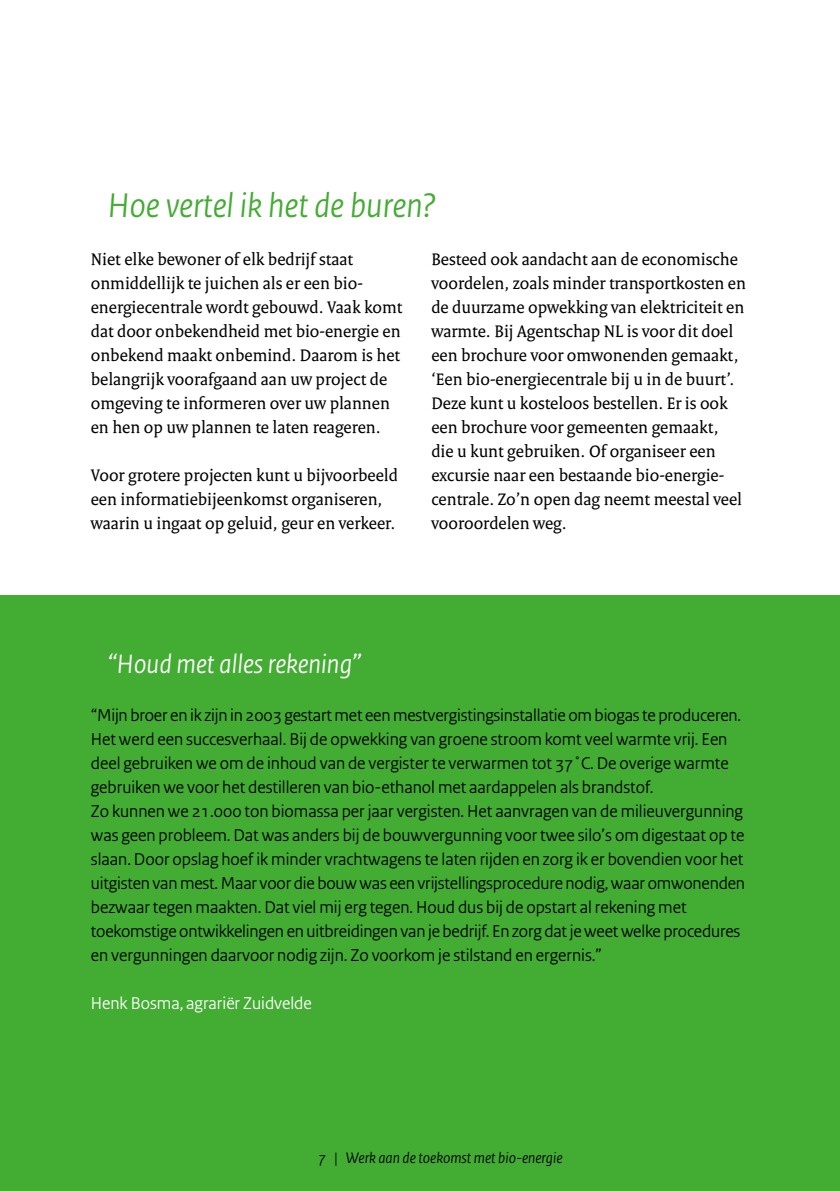
<style>
.page{position:relative;width:840px;height:1191px;background:#fff}
.page>*{position:absolute;margin:0;border:0;box-sizing:border-box;transform-origin:0 0}
.t1{font:italic 36px "Rijksoverheid Sans";color:#43ac32}
.t2{font:italic 28px "Rijksoverheid Sans";color:#fff}
.t3{font:18px/24px "Rijksoverheid Sans";color:#000}
.t4{font:18px/24px "Rijksoverheid Serif";color:#000}
.t5{font:18px "Rijksoverheid Sans";color:#fff}
.t6{font:italic 16px "Rijksoverheid Sans";color:#000}
</style>
<div class="page">
<div style="left:0;top:595px;width:839px;height:596px;background:#43ac32"></div>
<h1 class="t1" style="left:108px;top:185px;width:329px">Hoe vertel ik het de buren?</h1>
<p class="t4" style="left:91px;top:247px;width:313px">Niet elke bewoner of elk bedrijf staat onmiddellijk te juichen als er een bio&shy;energiecentrale wordt gebouwd. Vaak komt dat door onbekendheid met bio-energie en onbekend maakt onbemind. Daarom is het belangrijk voorafgaand aan uw project de omgeving te informeren over uw plannen en hen op uw plannen te laten reageren.</p>
<p class="t4" style="left:91px;top:463px;width:308px">Voor grotere projecten kunt u bijvoorbeeld een informatiebijeenkomst organiseren, waarin u ingaat op geluid, geur en verkeer.</p>
<p class="t4" style="left:431px;top:247px;width:316px">Besteed ook aandacht aan de economische voordelen, zoals minder transportkosten en de duurzame opwekking van elektriciteit en warmte. Bij Agentschap NL is voor dit doel een brochure voor omwonenden gemaakt, ‘Een bio-energiecentrale bij u in de buurt’.<br>Deze kunt u kosteloos bestellen. Er is ook een brochure voor gemeenten gemaakt,<br>die u kunt gebruiken. Of organiseer een excursie naar een bestaande bio-energie&shy;centrale. Zo’n open dag neemt meestal veel vooroordelen weg.</p>
<h2 class="t2" style="left:108px;top:648px;width:255px">“Houd met alles rekening”</h2>
<p class="t3" style="left:91px;top:703px;width:655px">“Mijn broer en ik zijn in 2003 gestart met een mestvergistingsinstallatie om biogaste produceren.<br>Het werd een succesverhaal. Bij de opwekking van groene stroom komt veel warmte vrij. Een deel gebruiken we om de inhoud van de vergister te verwarmen tot 37˚C. De overige warmte gebruiken we voor het destilleren van bio-ethanol met aardappelen als brandstof.<br>Zo kunnen we 21.000 ton biomassa per jaar vergisten. Het aanvragen van de milieuvergunning was geen probleem. Dat was anders bij de bouwvergunning voor twee silo’s om digestaat op te slaan. Door opslag hoef ik minder vrachtwagens te laten rijden en zorg ik er bovendien voor het uitgisten van mest. Maar voor die bouwwas een vrijstellingsprocedure nodig,waar omwonenden bezwaar tegen maakten. Dat viel mij erg tegen. Houd dus bij de opstart al rekening met toekomstige ontwikkelingen en uitbreidingen van je bedrijf. En zorg datjeweetwelke procedures en vergunningen daarvoor nodig zijn. Zo voorkom je stilstand en ergernis.”</p>
<p class="t5" style="left:91px;top:992px;width:222px">Henk Bosma, agrariër Zuidvelde</p>
<p class="t6" style="left:317px;top:1149px;width:246px">7 | Werk aan de toekomst met bio-energie</p>
</div>
